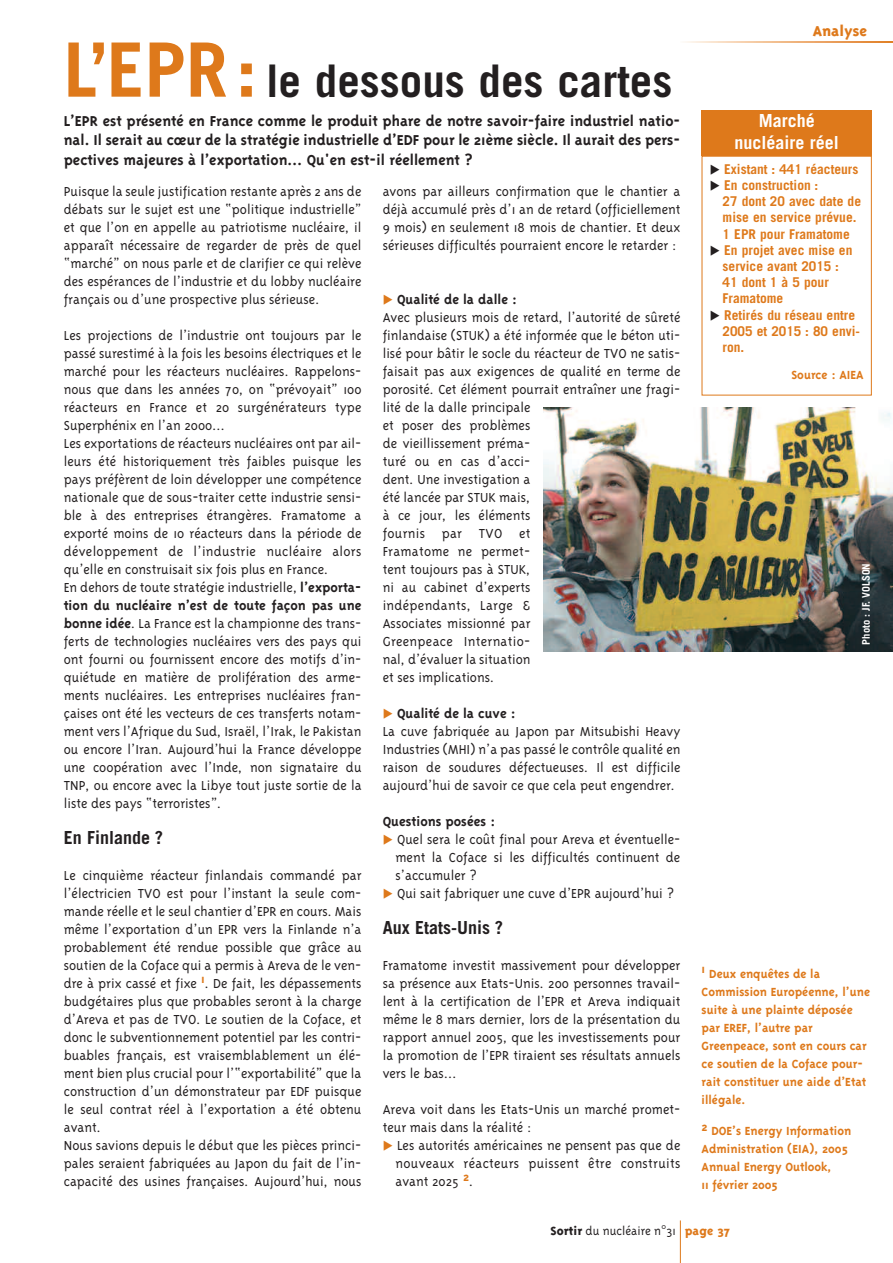
<style>
.page{position:relative;width:893px;height:1263px;background:#fff}
.page>*{position:absolute;margin:0;border:0;box-sizing:border-box;transform-origin:0 0}
.t1{font:700 45px "Trade Gothic";color:#231f20}
.t2{font:700 18px "Trade Gothic";color:#231f20}
.t3{font:700 18px/21.6px "Trade Gothic";color:#fff;text-align:center}
.t4{font:700 16.5px/19.8px "Triplex";color:#231f20;text-align:justify}
.t5{font:800 16.5px "Triplex";color:#de791b}
.t6{font:300 15px/18px "Triplex";color:#231f20;text-align:justify}
.t7{font:700 15px "Triplex";color:#231f20}
.t8{font:700 13.5px/18px "Triplex";color:#de791b}
.t9{font:700 13.5px/16.2px "Trade Gothic";color:#de791b}
.t10{font:300 13.5px "Triplex";color:#231f20}
.t11{font:700 10.5px "Trade Gothic";color:#fff}
.s1{font-size:75px;color:#de791b}
.s2{color:#231f20}
.s3{font-weight:700}
.s4{color:#de791b}
.s5{font-weight:800}
.s6{font-family:"Trade Gothic";font-weight:400}
.s7{font-weight:800;color:#de791b}
</style>
<div class="page">
<hr style="left:680px;top:1220px;width:1px;height:43px;background:#de791b">
<svg style="left:686px;top:41px;width:207px;height:2px"></svg>
<div style="left:702px;top:111px;width:170px;height:45px;background:#de791b"></div>
<img style="left:543px;top:408px;width:350px;height:244px">
<p class="t5" style="left:813px;top:21px;width:56px">Analyse</p>
<h1 class="t1" style="left:64px;top:64px;width:610px"><span class="s1">L’EPR:</span> le dessous des cartes</h1>
<p class="t4" style="left:64px;top:110px;width:618px">L’EPR est présenté en France comme le produit phare de notre savoir-faire industriel natio&shy;nal. Il serait au cœur de la stratégie industrielle d’EDF pour le 21ème siècle. Il aurait des pers&shy;pectives majeures à l’exportation… Qu'en est-il réellement ?</p>
<p class="t3" style="left:734px;top:112px;width:106px">Marché nucléaire réel</p>
<p class="t9" style="left:710px;top:162px;width:150px"><span class="s2">◆</span> Existant : 441 réacteurs</p>
<p class="t9" style="left:723px;top:178px;width:140px;text-indent:-13px"><span class="s2">◆</span> En construction :<br>27 dont 20 avec date de mise en service prévue.<br>1 EPR pour Framatome</p>
<p class="t9" style="left:723px;top:243px;width:131px;text-indent:-13px"><span class="s2">◆</span> En projet avec mise en service avant 2015 :<br>41 dont 1 à 5 pour<br>Framatome</p>
<p class="t9" style="left:723px;top:308px;width:139px;text-indent:-13px"><span class="s2">◆</span> Retirés du réseau entre<br>2005 et 2015 : 80 envi&shy;ron.</p>
<p class="t8" style="left:791px;top:365px;width:74px">Source : AIEA</p>
<p class="t6" style="left:64px;top:182px;width:299px">Puisque la seule justification restante après 2 ans de débats sur le sujet est une “politique industrielle” et que l’on en appelle au patriotisme nucléaire, il apparaît nécessaire de regarder de près de quel “marché” on nous parle et de clarifier ce qui relève des espérances de l’industrie et du lobby nucléaire français ou d’une prospective plus sérieuse.</p>
<p class="t6" style="left:64px;top:326px;width:299px;text-align:left">Les projections de l’industrie ont toujours par le passé surestimé à la fois les besoins électriques et le marché pour les réacteurs nucléaires. Rappelons&shy;nous que dans les années 70, on “prévoyait” 100 réacteurs en France et 20 surgénérateurs type Superphénix en l’an 2000…<br>Les exportations de réacteurs nucléaires ont par ail&shy;leurs été historiquement très faibles puisque les pays préfèrent de loin développer une compétence nationale que de sous-traiter cette industrie sensi&shy;ble à des entreprises étrangères. Framatome a exporté moins de 10 réacteurs dans la période de développement de l’industrie nucléaire alors qu’elle en construisait six fois plus en France.<br>En dehors de toute stratégie industrielle, <span class="s3">l’exporta&shy;tion du nucléaire n’est de toute façon pas une bonne idée</span>. La France est la championne des trans&shy;ferts de technologies nucléaires vers des pays qui ont fourni ou fournissent encore des motifs d’in&shy;quiétude en matière de prolifération des arme&shy;ments nucléaires. Les entreprises nucléaires fran&shy;çaises ont été les vecteurs de ces transferts notam&shy;ment vers l’Afrique du Sud, Israël, l’Irak, le Pakistan ou encore l’Iran. Aujourd’hui la France développe une coopération avec l’Inde, non signataire du TNP, ou encore avec la Libye tout juste sortie de la liste des pays “terroristes”.</p>
<p class="t2" style="left:64px;top:831px;width:101px">En Finlande ?</p>
<p class="t6" style="left:64px;top:866px;width:299px;text-align:left">Le cinquième réacteur finlandais commandé par l’électricien TVO est pour l’instant la seule com&shy;mande réelle et le seul chantier d’EPR en cours. Mais même l’exportation d’un EPR vers la Finlande n’a probablement été rendue possible que grâce au soutien de la Coface qui a permis à Areva de le ven&shy;dre à prix cassé et fixe <sup>1</sup>. De fait, les dépassements budgétaires plus que probables seront à la charge d’Areva et pas de TVO. Le soutien de la Coface, et donc le subventionnement potentiel par les contri&shy;buables français, est vraisemblablement un élé&shy;ment bien plus crucial pour l’“exportabilité” que la construction d’un démonstrateur par EDF puisque le seul contrat réel à l’exportation a été obtenu avant.<br>Nous savions depuis le début que les pièces princi&shy;pales seraient fabriquées au Japon du fait de l’in&shy;capacité des usines françaises. Aujourd’hui, nous</p>
<p class="t6" style="left:383px;top:182px;width:299px">avons par ailleurs confirmation que le chantier a déjà accumulé près d’1 an de retard (officiellement 9 mois) en seulement 18 mois de chantier. Et deux sérieuses difficultés pourraient encore le retarder :</p>
<p class="t6" style="left:383px;top:290px;width:299px;text-align:left"><span class="s4">◆</span> <span class="s3">Qualité de la dalle :<br></span>Avec plusieurs mois de retard, l’autorité de sûreté finlandaise (STUK) a été informée que le béton uti&shy;lisé pour bâtir le socle du réacteur de TVO ne satis&shy;faisait pas aux exigences de qualité en terme de porosité. Cet élément pourrait entraîner une fragi&shy;lité de la dalle principale<br>et poser des problèmes<br>de vieillissement préma-<br>turé ou en cas d’acci-<br>dent. Une investigation a<br>été lancée par STUK mais,<br>à ce jour, les éléments<br>fournis par TVO et<br>Framatome ne permet-<br>tent toujours pas à STUK,<br>ni au cabinet d’experts<br>indépendants, Large &amp;<br>Associates missionné par<br>Greenpeace Internatio-<br>nal, d’évaluer la situation<br>et ses implications.</p>
<p class="t6" style="left:383px;top:704px;width:299px;text-align:left"><span class="s4">◆</span> <span class="s3">Qualité de la cuve :<br></span>La cuve fabriquée au Japon par Mitsubishi Heavy Industries (MHI) n’a pas passé le contrôle qualité en raison de soudures défectueuses. Il est difficile aujourd’hui de savoir ce que cela peut engendrer.</p>
<p class="t7" style="left:383px;top:812px;width:114px">Questions posées :</p>
<p class="t6" style="left:395px;top:830px;width:287px;text-indent:-13px"><span class="s4">◆</span> Quel sera le coût final pour Areva et éventuelle&shy;ment la Coface si les difficultés continuent de s’accumuler ?</p>
<p class="t6" style="left:383px;top:884px;width:293px"><span class="s4">◆</span> Qui sait fabriquer une cuve d’EPR aujourd’hui ?</p>
<p class="t2" style="left:383px;top:921px;width:122px">Aux Etats-Unis ?</p>
<p class="t6" style="left:383px;top:956px;width:299px">Framatome investit massivement pour développer sa présence aux Etats-Unis. 200 personnes travail&shy;lent à la certification de l’EPR et Areva indiquait même le 8 mars dernier, lors de la présentation du rapport annuel 2005, que les investissements pour la promotion de l’EPR tiraient ses résultats annuels vers le bas…</p>
<p class="t6" style="left:383px;top:1100px;width:299px">Areva voit dans les Etats-Unis un marché promet&shy;teur mais dans la réalité :</p>
<p class="t6" style="left:395px;top:1136px;width:286px;text-indent:-13px"><span class="s4">◆</span> Les autorités américaines ne pensent pas que de nouveaux réacteurs puissent être construits avant 2025 <sup>2</sup>.</p>
<p class="t10" style="left:550px;top:1223px;width:181px"><span class="s5">Sortir</span> du nucléaire n<span class="s6">°</span>31 <span class="s7">page 37</span></p>
<p class="t11" style="left:862px;top:644px;width:83px;rotate:-90deg">Photo : JF. VOLSON</p>
<p class="t8" style="left:702px;top:964px;width:170px">1 Deux enquêtes de la<br>Commission Européenne, l’une suite à une plainte déposée par EREF, l’autre par<br>Greenpeace, sont en cours car ce soutien de la Coface pour&shy;rait constituer une aide d’Etat illégale.</p>
<p class="t8" style="left:702px;top:1121px;width:151px">2 DOE’s Energy Information<br>Administration (EIA), 2005<br>Annual Energy Outlook,<br>11 février 2005</p>
</div>
